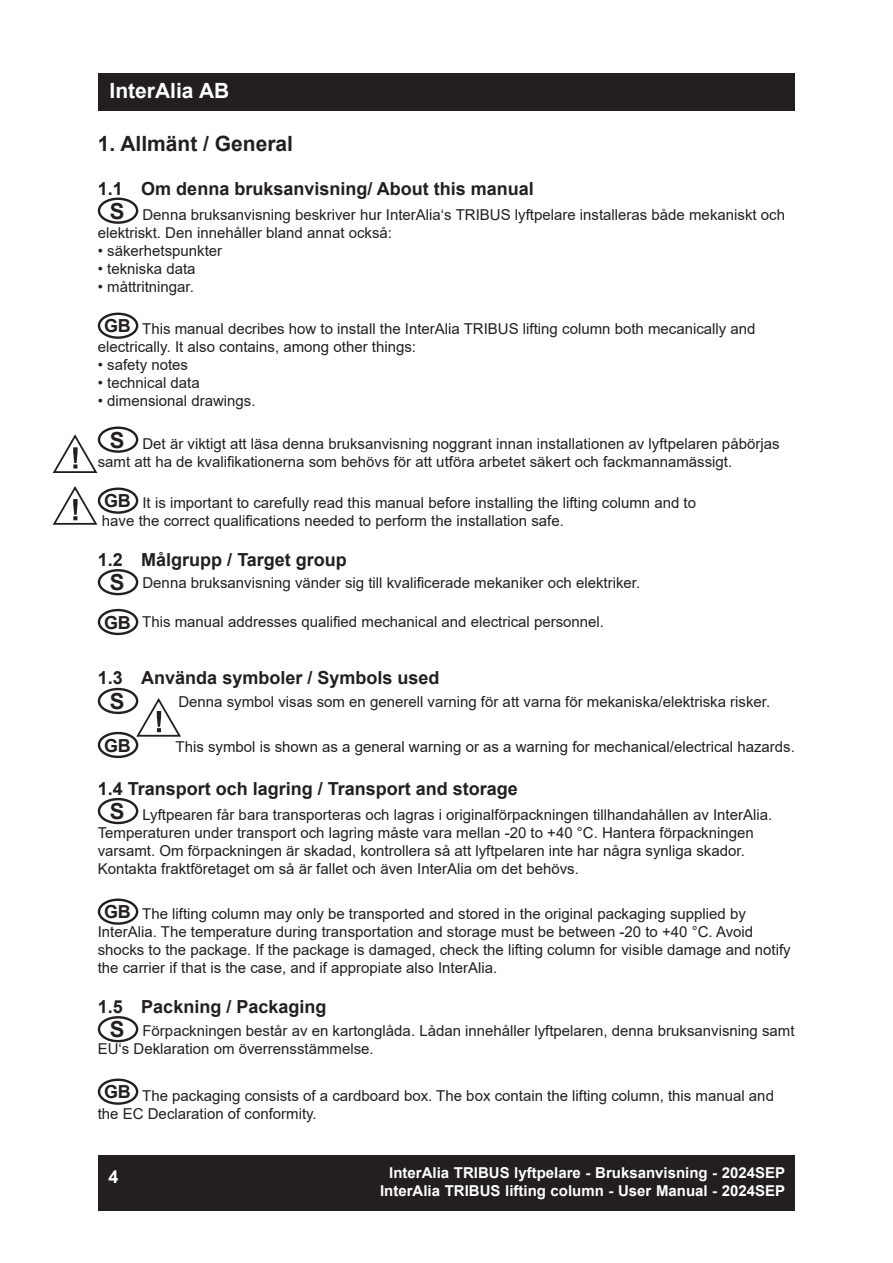
<style>
.page{position:relative;width:893px;height:1263px;background:#fff}
.page>*{position:absolute;margin:0;border:0;box-sizing:border-box;transform-origin:0 0}
.Fließ{font:700 22.05px "Arial";color:#231f20}
.Fließ-2{font:700 21px "Arial";color:#231f20}
.t1{font:700 21px "Arial";color:#fff}
.Fließ-3{font:700 18px "Arial";color:#231f20}
.t2{font:700 18px "Arial";color:#fff}
.Fließ-4{font:15px/18px "Arial";color:#231f20}
.t3{font:700 15px/18px "Arial";color:#fff;text-align:right}
</style>
<div class="page">
<div style="left:99px;top:1155px;width:696px;height:56px;background:#231f20"></div>
<div style="left:99px;top:73px;width:696px;height:38px;background:#231f20"></div>
<div style="left:98px;top:198px;width:40px;height:26px;border:2px solid #231f20;border-radius:50%"></div>
<div style="left:98px;top:313px;width:40px;height:26px;border:2px solid #231f20;border-radius:50%"></div>
<div style="left:98px;top:426px;width:40px;height:27px;border:2px solid #231f20;border-radius:50%"></div>
<div style="left:98px;top:487px;width:40px;height:27px;border:2px solid #231f20;border-radius:50%"></div>
<div style="left:98px;top:569px;width:40px;height:26px;border:2px solid #231f20;border-radius:50%"></div>
<div style="left:98px;top:609px;width:40px;height:26px;border:2px solid #231f20;border-radius:50%"></div>
<div style="left:98px;top:688px;width:40px;height:26px;border:2px solid #231f20;border-radius:50%"></div>
<div style="left:98px;top:732px;width:40px;height:26px;border:2px solid #231f20;border-radius:50%"></div>
<div style="left:98px;top:798px;width:40px;height:26px;border:2px solid #231f20;border-radius:50%"></div>
<div style="left:98px;top:898px;width:40px;height:27px;border:2px solid #231f20;border-radius:50%"></div>
<div style="left:98px;top:1016px;width:40px;height:26px;border:2px solid #231f20;border-radius:50%"></div>
<div style="left:98px;top:1078px;width:40px;height:27px;border:2px solid #231f20;border-radius:50%"></div>
<svg style="left:136px;top:697px;width:45px;height:40px"></svg>
<svg style="left:52px;top:434px;width:46px;height:39px"></svg>
<svg style="left:52px;top:486px;width:46px;height:39px"></svg>
<h2 class="t1" style="left:109px;top:76px;width:121px">InterAlia AB</h2>
<p class="Fließ-2" style="left:98px;top:129px;width:197px">1. Allmänt / General</p>
<p class="Fließ-3" style="left:98px;top:176px;width:437px">1.1 Om denna bruksanvisning/ About this manual</p>
<p class="Fließ" style="left:110px;top:195px;width:16px">S</p>
<p class="Fließ-4" style="left:98px;top:205px;width:689px;text-indent:45px">Denna bruksanvisning beskriver hur InterAlia‘s TRIBUS lyftpelare installeras både mekaniskt och elektriskt. Den innehåller bland annat också:</p>
<p class="Fließ-4" style="left:98px;top:241px;width:126px">• säkerhetspunkter</p>
<p class="Fließ-4" style="left:98px;top:259px;width:99px">• tekniska data</p>
<p class="Fließ-4" style="left:98px;top:277px;width:98px">• måttritningar.</p>
<p class="Fließ-3" style="left:104px;top:313px;width:28px">GB</p>
<p class="Fließ-4" style="left:98px;top:319px;width:659px;text-indent:44px">This manual decribes how to install the InterAlia TRIBUS lifting column both mecanically and electrically. It also contains, among other things:</p>
<p class="Fließ-4" style="left:98px;top:355px;width:92px">• safety notes</p>
<p class="Fließ-4" style="left:98px;top:373px;width:103px">• technical data</p>
<p class="Fließ-4" style="left:98px;top:391px;width:159px">• dimensional drawings.</p>
<p class="Fließ" style="left:110px;top:424px;width:16px">S</p>
<p class="Fließ-4" style="left:98px;top:434px;width:683px;text-indent:45px">Det är viktigt att läsa denna bruksanvisning noggrant innan installationen av lyftpelaren påbörjas samt att ha de kvalifikationerna som behövs för att utföra arbetet säkert och fackmannamässigt.</p>
<p class="Fließ-3" style="left:104px;top:488px;width:28px">GB</p>
<p class="Fließ-4" style="left:102px;top:494px;width:596px;text-indent:41px">It is important to carefully read this manual before installing the lifting column and to have the correct qualifications needed to perform the installation safe.</p>
<p class="Fließ-3" style="left:98px;top:547px;width:251px">1.2 Målgrupp / Target group</p>
<p class="Fließ" style="left:110px;top:567px;width:16px">S</p>
<p class="Fließ-4" style="left:142px;top:573px;width:499px">Denna bruksanvisning vänder sig till kvalificerade mekaniker och elektriker.</p>
<p class="Fließ-3" style="left:104px;top:610px;width:28px">GB</p>
<p class="Fließ-4" style="left:142px;top:612px;width:463px">This manual addresses qualified mechanical and electrical personnel.</p>
<p class="Fließ-3" style="left:98px;top:665px;width:343px">1.3 Använda symboler / Symbols used</p>
<p class="Fließ" style="left:110px;top:685px;width:16px">S</p>
<p class="Fließ-4" style="left:178px;top:692px;width:593px">Denna symbol visas som en generell varning för att varna för mekaniska/elektriska risker.</p>
<p class="Fließ-3" style="left:104px;top:732px;width:28px">GB</p>
<p class="Fließ-4" style="left:176px;top:737px;width:621px">This symbol is shown as a general warning or as a warning for mechanical/electrical hazards.</p>
<p class="Fließ-3" style="left:98px;top:776px;width:422px">1.4 Transport och lagring / Transport and storage</p>
<p class="Fließ" style="left:110px;top:796px;width:16px">S</p>
<p class="Fließ-4" style="left:98px;top:805px;width:676px;text-indent:45px">Lyftpearen får bara transporteras och lagras i originalförpackningen tillhandahållen av InterAlia.<br>Temperaturen under transport och lagring måste vara mellan -20 to +40 °C. Hantera förpackningen varsamt. Om förpackningen är skadad, kontrollera så att lyftpelaren inte har några synliga skador.<br>Kontakta fraktföretaget om så är fallet och även InterAlia om det behövs.</p>
<p class="Fließ-3" style="left:104px;top:899px;width:28px">GB</p>
<p class="Fließ-4" style="left:98px;top:905px;width:694px;text-indent:44px">The lifting column may only be transported and stored in the original packaging supplied by InterAlia. The temperature during transportation and storage must be between -20 to +40 °C. Avoid shocks to the package. If the package is damaged, check the lifting column for visible damage and notify the carrier if that is the case, and if appropiate also InterAlia.</p>
<p class="Fließ-3" style="left:98px;top:994px;width:230px">1.5 Packning / Packaging</p>
<p class="Fließ" style="left:110px;top:1014px;width:16px">S</p>
<p class="Fließ-4" style="left:98px;top:1021px;width:698px;text-indent:45px">Förpackningen består av en kartonglåda. Lådan innehåller lyftpelaren, denna bruksanvisning samt<br>EU‘s Deklaration om överrensstämmelse.</p>
<p class="Fließ-3" style="left:104px;top:1079px;width:28px">GB</p>
<p class="Fließ-4" style="left:98px;top:1086px;width:678px;text-indent:44px">The packaging consists of a cardboard box. The box contain the lifting column, this manual and the EC Declaration of conformity.</p>
<p class="t2" style="left:108px;top:1164px;width:12px">4</p>
<p class="t3" style="left:380px;top:1164px;width:407px">InterAlia TRIBUS lyftpelare - Bruksanvisning - 2024SEP<br>InterAlia TRIBUS lifting column - User Manual - 2024SEP</p>
</div>
